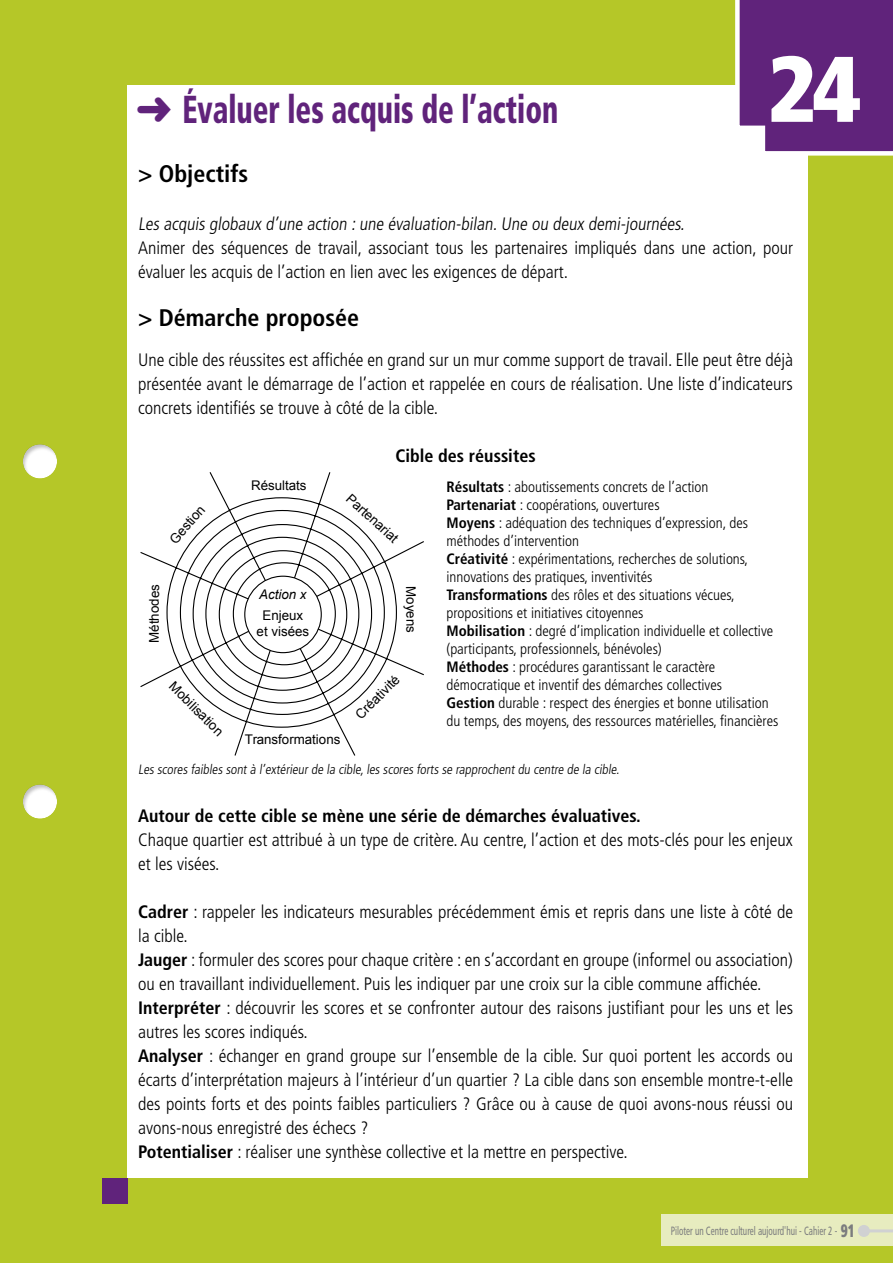
<style>
.page{position:relative;width:893px;height:1263px;background:#fff}
.page>*{position:absolute;margin:0;border:0;box-sizing:border-box;transform-origin:0 0}
.t1{font:900 condensed 93px "Frutiger";color:#fff}
.t2{font:900 condensed 39px "Frutiger";color:#60237b;scale:.75 1}
.t3{font:700 condensed 24px "Frutiger";color:#000}
.t4{font:300 condensed 18px/24px "Frutiger";color:#000}
.t5{font:700 condensed 18px "Frutiger";color:#000}
.t6{font:300 condensed 15px/18px "Frutiger";color:#000}
.t7{font:300 condensed 13.5px "Frutiger";color:#000}
.t8{font:13.35px/16px "Arial";color:#000;text-align:center}
.t9{font:italic 13.35px "Arial";color:#000}
.t10{font:condensed 12px "Frutiger";color:#7b7c7e;scale:.75 1}
.s1{font-weight:700}
.s2{font-weight:900;font-size:18px}
</style>
<div class="page">
<div style="left:2px;top:0;width:891px;height:1263px;background:#b5c728"></div>
<div style="left:661px;top:1214px;width:232px;height:32px;background:#e7ecbf"></div>
<div style="left:128px;top:85px;width:680px;height:1093px;background:#fff"></div>
<div style="left:102px;top:1178px;width:26px;height:26px;background:#60237b"></div>
<svg style="left:140px;top:472px;width:284px;height:284px"></svg>
<div style="left:245px;top:576px;width:76px;height:77px;background:#fff;border-radius:50%"></div>
<div style="left:244px;top:576px;width:78px;height:77px;border:1px solid #000;border-radius:50%"></div>
<div style="left:0;top:0;width:15px;height:1263px;background:#b5c728"></div>
<svg style="left:735px;top:0;width:158px;height:156px;background:#6e3686"></svg>
<div style="left:21px;top:441px;width:37px;height:38px;background:#000;opacity:.25"></div>
<div style="left:21px;top:782px;width:37px;height:37px;background:#000;opacity:.25"></div>
<hr style="left:864px;top:1229px;width:29px;height:3px;background:#d0d1d2">
<div style="left:858px;top:1225px;width:12px;height:12px;background:#d0d1d2;border-radius:50%"></div>
<p class="t1" style="left:768px;top:33px;width:95px">24</p>
<p class="t2" style="left:136px;top:86px;width:565px">➜ Évaluer les acquis de l’action</p>
<p class="t3" style="left:138px;top:159px;width:111px">&gt; Objectifs</p>
<p class="t4" style="left:138px;top:212px;width:551px">Les acquis globaux d’une action :une évaluation-bilan.Une ou deux demi-journées.</p>
<p class="t4" style="left:138px;top:236px;width:656px">Animer des séquences de travail, associant tous les partenaires impliqués dans une action, pour évaluer les acquis de l’action en lien avec les exigences de départ.</p>
<p class="t3" style="left:138px;top:303px;width:223px">&gt; Démarche proposée</p>
<p class="t4" style="left:138px;top:348px;width:656px;text-align:justify">Une cible des réussites est affichée en grand sur un mur comme support de travail. Elle peut être déjà présentée avant le démarrage de l’action et rappelée en cours de réalisation. Une liste d’indicateurs concrets identifiés se trouve à côté de la cible.</p>
<p class="t5" style="left:396px;top:445px;width:142px">Cible des réussites</p>
<p class="t8" style="left:166px;top:537px;width:47px;rotate:-49deg">Gestion</p>
<p class="t8" style="left:251px;top:477px;width:57px">Résultats</p>
<p class="t8" style="left:353px;top:491px;width:67px;rotate:42deg">Partenariat</p>
<p class="t8" style="left:146px;top:643px;width:60px;rotate:-90deg">Méthodes</p>
<p class="t9" style="left:259px;top:586px;width:49px">Action x</p>
<p class="t8" style="left:257px;top:607px;width:54px">Enjeux et visées</p>
<p class="t8" style="left:419px;top:586px;width:48px;rotate:89deg">Moyens</p>
<p class="t8" style="left:177px;top:678px;width:72px;rotate:45deg">Mobilisation</p>
<p class="t8" style="left:352px;top:711px;width:58px;rotate:-45deg">Créativité</p>
<p class="t8" style="left:245px;top:732px;width:97px">Transformations</p>
<p class="t6" style="left:446px;top:478px;width:263px"><span class="s1">Résultats</span> : aboutissements concrets de l’action</p>
<p class="t6" style="left:446px;top:496px;width:215px"><span class="s1">Partenariat</span> : coopérations, ouvertures</p>
<p class="t6" style="left:446px;top:514px;width:303px"><span class="s1">Moyens</span> : adéquation des techniques d’expression, des méthodes d’intervention</p>
<p class="t6" style="left:446px;top:550px;width:303px"><span class="s1">Créativité</span> : expérimentations, recherches de solutions, innovations des pratiques, inventivités</p>
<p class="t6" style="left:446px;top:586px;width:290px"><span class="s1">Transformations</span> des rôles et des situations vécues, propositions et initiatives citoyennes</p>
<p class="t6" style="left:446px;top:622px;width:328px"><span class="s1">Mobilisation</span> : degré d’implication individuelle et collective (participants, professionnels, bénévoles)</p>
<p class="t6" style="left:446px;top:658px;width:277px"><span class="s1">Méthodes</span> : procédures garantissant le caractère démocratique et inventif des démarches collectives</p>
<p class="t6" style="left:446px;top:694px;width:333px"><span class="s1">Gestion</span> durable : respect des énergies et bonne utilisation du temps, des moyens, des ressources matérielles, financières</p>
<p class="t7" style="left:138px;top:762px;width:485px">Les scores faibles sont à l’extérieur de la cible,les scores forts se rapprochent du centre de la cible.</p>
<p class="t5" style="left:138px;top:805px;width:504px">Autour de cette cible se mène une série de démarches évaluatives.</p>
<p class="t4" style="left:138px;top:828px;width:656px">Chaque quartier est attribué à un type de critère. Au centre, l’action et des mots-clés pour les enjeux et les visées.</p>
<p class="t4" style="left:138px;top:900px;width:656px"><span class="s1">Cadrer</span> : rappeler les indicateurs mesurables précédemment émis et repris dans une liste à côté de la cible.</p>
<p class="t4" style="left:138px;top:948px;width:656px"><span class="s1">Jauger</span> : formuler des scores pour chaque critère : en s’accordant en groupe (informel ou association) ou en travaillant individuellement. Puis les indiquer par une croix sur la cible commune affichée.</p>
<p class="t4" style="left:138px;top:996px;width:656px"><span class="s1">Interpréter</span> : découvrir les scores et se confronter autour des raisons justifiant pour les uns et les autres les scores indiqués.</p>
<p class="t4" style="left:138px;top:1044px;width:656px;text-align:justify"><span class="s1">Analyser</span> : échanger en grand groupe sur l’ensemble de la cible. Sur quoi portent les accords ou écarts d’interprétation majeurs à l’intérieur d’un quartier ? La cible dans son ensemble montre-t-elle des points forts et des points faibles particuliers ? Grâce ou à cause de quoi avons-nous réussi ou avons-nous enregistré des échecs ?</p>
<p class="t4" style="left:138px;top:1140px;width:491px"><span class="s1">Potentialiser</span> : réaliser une synthèse collective et la mettre en perspective.</p>
<p class="t10" style="left:671px;top:1224px;width:247px">Piloter un Centre culturel aujourd'hui - Cahier 2 - <span class="s2">91</span></p>
</div>
